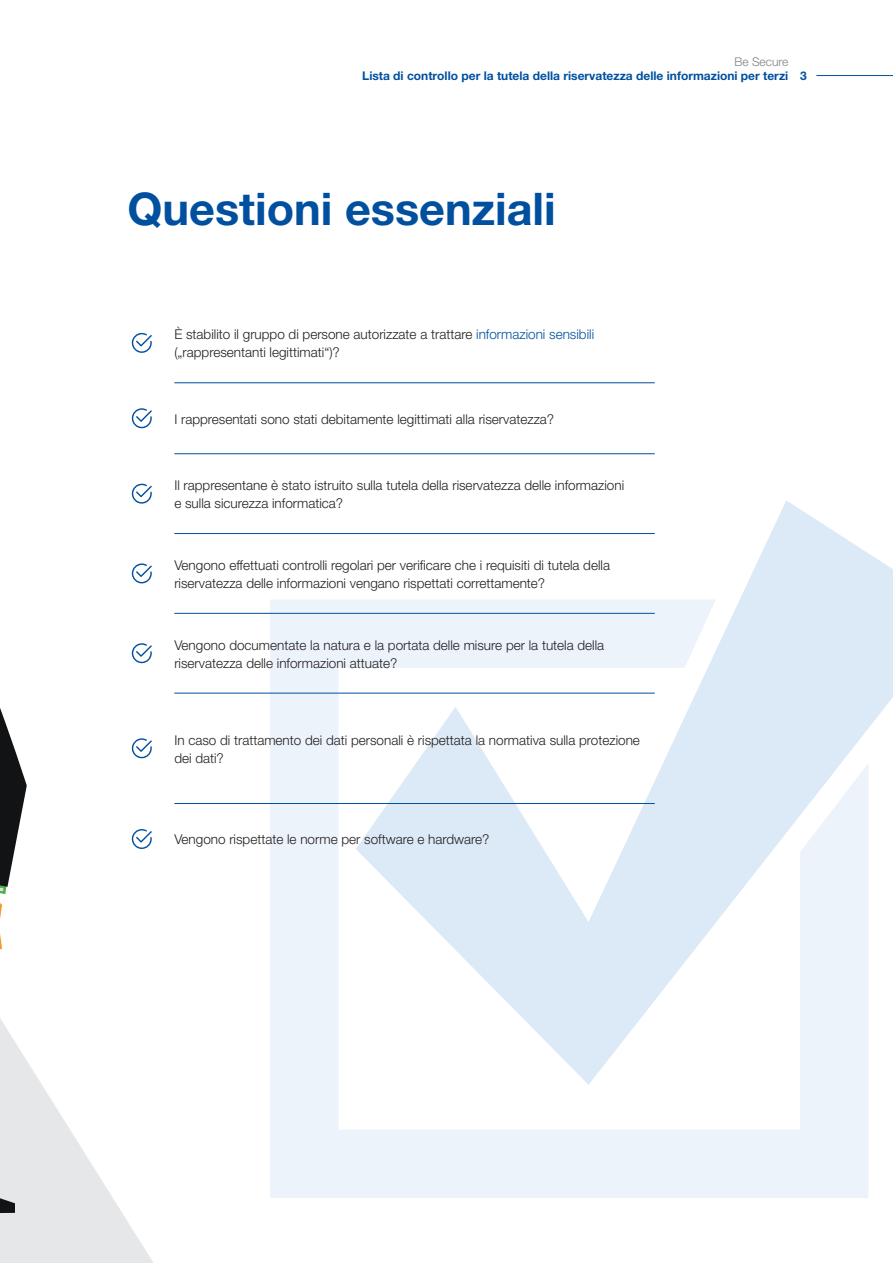
<style>
.page{position:relative;width:893px;height:1263px;background:#fff}
.page>*{position:absolute;margin:0;border:0;box-sizing:border-box;transform-origin:0 0}
.t1{font:700 45px "Helvetica Neue";color:#01509f}
.t2{font:300 13.5px/18px "Helvetica Neue CE";color:#231f20}
.t3{font:700 12px "Helvetica Neue";color:#01509f}
.t4{font:300 12px "Helvetica Neue CE";color:#808285}
.s1{color:#01509f}
</style>
<div class="page">
<svg style="left:356px;top:500px;width:537px;height:229px"></svg>
<svg style="left:270px;top:599px;width:598px;height:599px"></svg>
<hr style="left:816px;top:75px;width:77px;height:1px;background:#01509f">
<svg style="left:0;top:1018px;width:153px;height:245px"></svg>
<svg style="left:0;top:708px;width:27px;height:242px"></svg>
<hr style="left:174px;top:382px;width:481px;height:1px;background:#01509f">
<hr style="left:174px;top:453px;width:481px;height:1px;background:#01509f">
<hr style="left:174px;top:533px;width:481px;height:1px;background:#01509f">
<hr style="left:174px;top:613px;width:481px;height:1px;background:#01509f">
<hr style="left:174px;top:693px;width:481px;height:1px;background:#01509f">
<hr style="left:174px;top:803px;width:481px;height:1px;background:#01509f">
<svg style="left:132px;top:333px;width:20px;height:20px"></svg>
<svg style="left:132px;top:408px;width:20px;height:20px"></svg>
<svg style="left:132px;top:484px;width:20px;height:20px"></svg>
<svg style="left:132px;top:563px;width:20px;height:20px"></svg>
<svg style="left:132px;top:643px;width:20px;height:20px"></svg>
<svg style="left:132px;top:738px;width:20px;height:20px"></svg>
<svg style="left:132px;top:829px;width:20px;height:20px"></svg>
<p class="t4" style="left:734px;top:54px;width:55px">Be Secure</p>
<p class="t3" style="left:362px;top:68px;width:446px">Lista di controllo per la tutela della riservatezza delle informazioni per terzi 3</p>
<h1 class="t1" style="left:128px;top:181px;width:430px">Questioni essenziali</h1>
<p class="t2" style="left:174px;top:325px;width:421px">È stabilito il gruppo di persone autorizzate a trattare <span class="s1">informazioni sensibili </span>(„rappresentanti legittimati“)?</p>
<p class="t2" style="left:174px;top:410px;width:381px">I rappresentati sono stati debitamente legittimati alla riservatezza?</p>
<p class="t2" style="left:174px;top:476px;width:451px">Il rappresentane è stato istruito sulla tutela della riservatezza delle informazioni e sulla sicurezza informatica?</p>
<p class="t2" style="left:174px;top:556px;width:437px">Vengono effettuati controlli regolari per verificare che i requisiti di tutela della riservatezza delle informazioni vengano rispettati correttamente?</p>
<p class="t2" style="left:174px;top:636px;width:431px">Vengono documentate la natura e la portata delle misure per la tutela della riservatezza delle informazioni attuate?</p>
<p class="t2" style="left:174px;top:731px;width:467px">In caso di trattamento dei dati personali è rispettata la normativa sulla protezione dei dati?</p>
<p class="t2" style="left:174px;top:830px;width:317px">Vengono rispettate le norme per software e hardware?</p>
</div>
